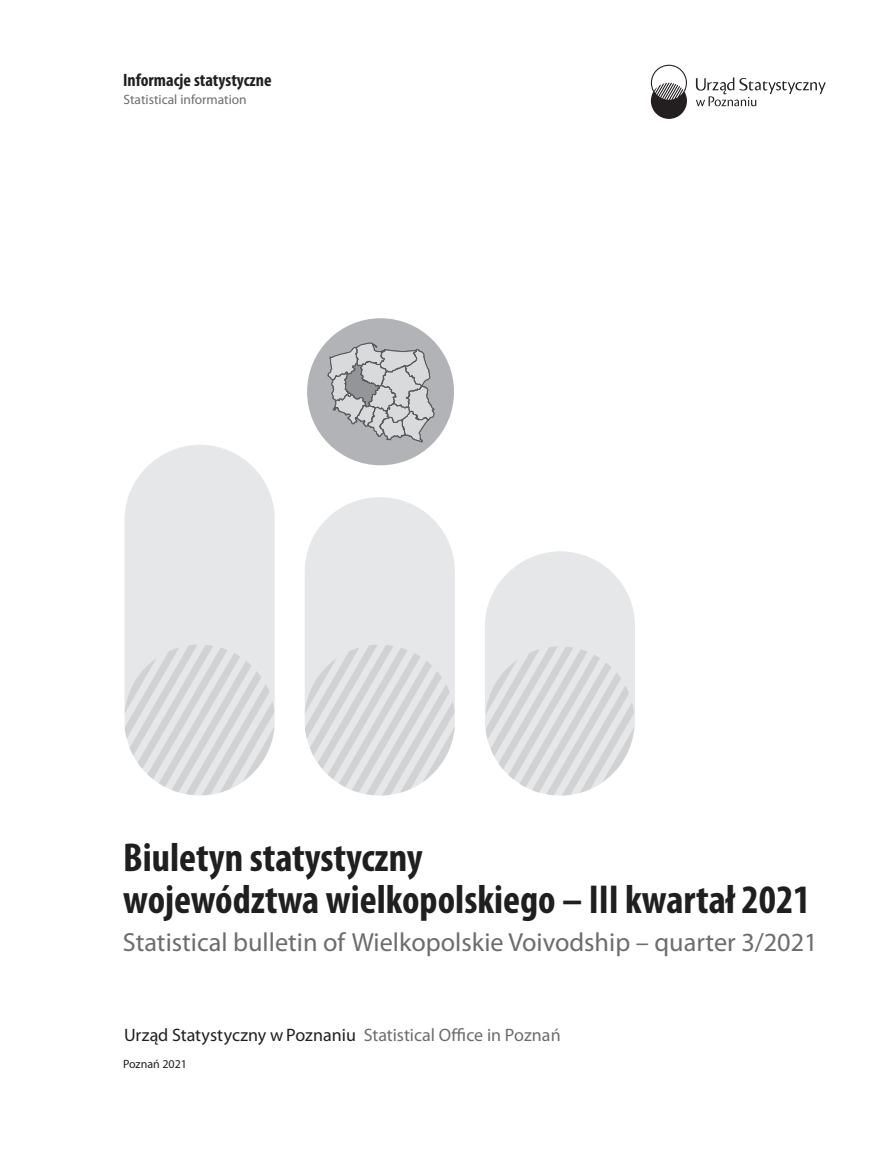
<style>
.page{position:relative;width:893px;height:1149px;background:#fff}
.page>*{position:absolute;margin:0;border:0;box-sizing:border-box;transform-origin:0 0}
.t1{font:700 condensed 40.5px/42px "Myriad Pro";color:#201f20}
.t2{font:26.25px "Myriad Pro";color:#6c6d70}
.t3{font:18px "Myriad Pro";color:#231f20}
.t4{font:700 condensed 18px "Myriad Pro";color:#231f20}
.t5{font:13.5px "Myriad Pro";color:#6c6d70}
.t6{font:12px "Myriad Pro";color:#231f20}
.s1{color:#6c6d70}
</style>
<div class="page">
<div style="left:125px;top:444px;width:150px;height:351px;background:#e6e7e9;border-radius:75px"></div>
<svg style="left:125px;top:645px;width:150px;height:150px"></svg>
<div style="left:485px;top:551px;width:150px;height:244px;background:#e6e7e9;border-radius:75px"></div>
<svg style="left:486px;top:646px;width:148px;height:149px"></svg>
<div style="left:305px;top:497px;width:150px;height:298px;background:#e6e7e9;border-radius:75px"></div>
<svg style="left:305px;top:645px;width:150px;height:150px"></svg>
<div style="left:307px;top:318px;width:147px;height:147px;background:#b2b3b7;border-radius:50%"></div>
<svg style="left:327px;top:341px;width:108px;height:102px"></svg>
<svg style="left:696px;top:77px;width:130px;height:29px"></svg>
<svg style="left:651px;top:65px;width:36px;height:54px"></svg>
<p class="t4" style="left:123px;top:72px;width:150px">Informacje statystyczne</p>
<p class="t5" style="left:124px;top:93px;width:125px">Statistical information</p>
<p class="t1" style="left:123px;top:839px;width:689px">Biuletyn statystyczny<br>województwa wielkopolskiego – III kwartał 2021</p>
<p class="t2" style="left:123px;top:930px;width:696px">Statistical bulletin of Wielkopolskie Voivodship – quarter 3/2021</p>
<p class="t3" style="left:124px;top:1027px;width:438px">Urząd Statystyczny w Poznaniu <span class="s1">Statistical Office in Poznań</span></p>
<p class="t6" style="left:123px;top:1058px;width:65px">Poznań 2021</p>
</div>
